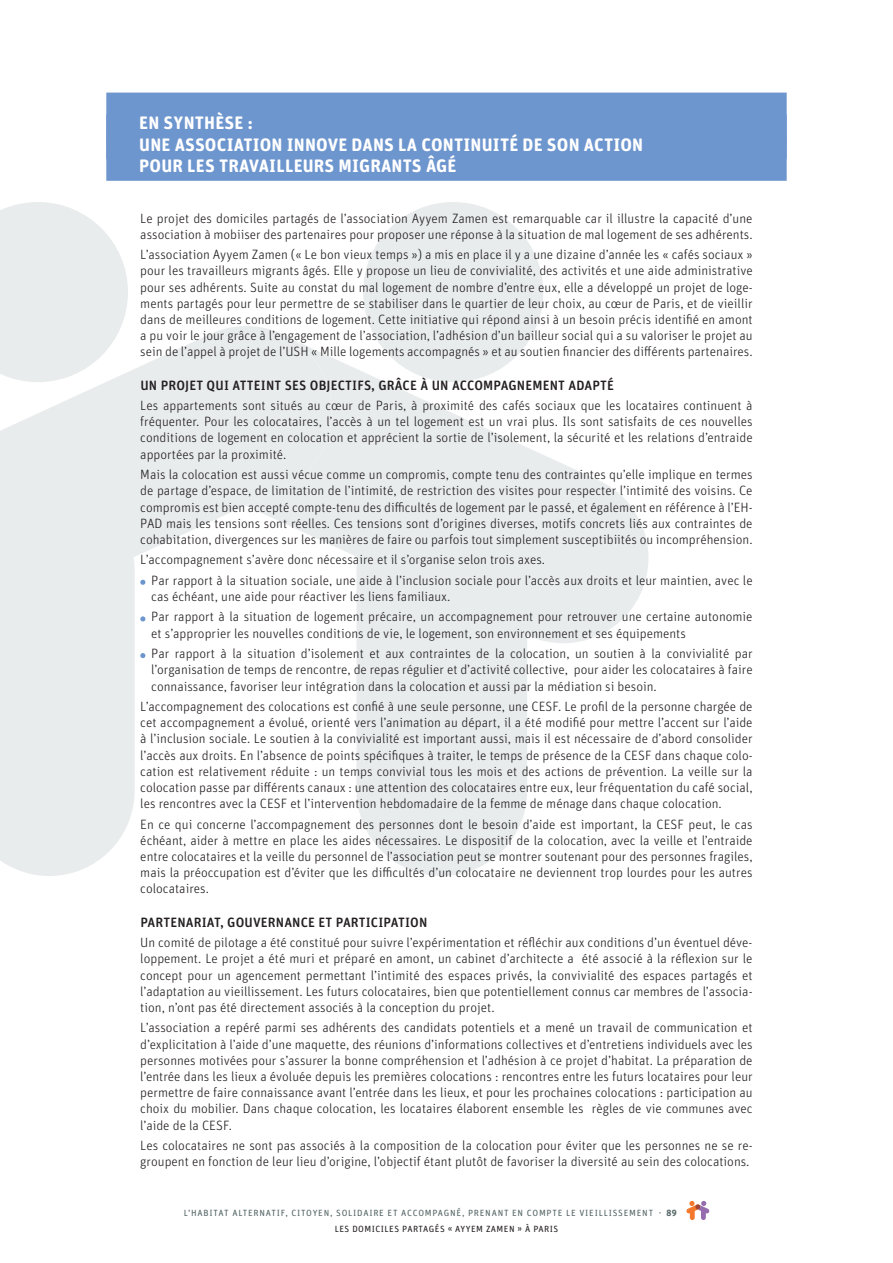
<style>
.page{position:relative;width:893px;height:1263px;background:#fff}
.page>*{position:absolute;margin:0;border:0;box-sizing:border-box;transform-origin:0 0}
.t1{font:700 18px/21.6px "Unit Rounded OT";letter-spacing:.01em;color:#fff}
.t2{font:300 13.5px/16.2px "Unit Rounded OT";color:#231f20;text-align:justify}
.t3{font:500 13.5px "Unit Rounded OT";letter-spacing:.01em;color:#231f20}
.t4{font:9px/16.2px "Unit Rounded OT";letter-spacing:.085em;color:#546465}
.s1{font-weight:700}
.s2{color:#231f20}
</style>
<div class="page">
<div style="left:690px;top:1209px;width:5px;height:11px;background:#f4792c;border-radius:2px"></div>
<svg style="left:686px;top:1201px;width:24px;height:13px"></svg>
<div style="left:701px;top:1209px;width:5px;height:11px;background:#956cae;border-radius:2px"></div>
<svg style="left:0;top:202px;width:246px;height:674px;fill:#e8eced"></svg>
<svg style="left:246px;top:202px;width:403px;height:674px;fill:#e8eced"></svg>
<div style="left:106px;top:93px;width:681px;height:45px;background:#6e96ce"></div>
<div style="left:106px;top:136px;width:681px;height:45px;background:#6e96ce"></div>
<svg style="left:140px;top:580px;width:5px;height:5px"></svg>
<svg style="left:140px;top:616px;width:5px;height:5px"></svg>
<svg style="left:140px;top:653px;width:5px;height:5px"></svg>
<h1 class="t1" style="left:139px;top:112px;width:505px">EN SYNTHÈSE :<br>UNE ASSOCIATION INNOVE DANS LA CONTINUITÉ DE SON ACTION<br>POUR LES TRAVAILLEURS MIGRANTS ÂGÉ</h1>
<p class="t2" style="left:140px;top:210px;width:614px">Le projet des domiciles partagés de l’association Ayyem Zamen est remarquable car il illustre la capacité d’une association à mobiiser des partenaires pour proposer une réponse à la situation de mal logement de ses adhérents.</p>
<p class="t2" style="left:140px;top:247px;width:614px">L’association Ayyem Zamen (« Le bon vieux temps ») a mis en place il y a une dizaine d’année les « cafés sociaux » pour les travailleurs migrants âgés. Elle y propose un lieu de convivialité, des activités et une aide administrative pour ses adhérents. Suite au constat du mal logement de nombre d’entre eux, elle a développé un projet de loge&shy;ments partagés pour leur permettre de se stabiliser dans le quartier de leur choix, au cœur de Paris, et de vieillir dans de meilleures conditions de logement. Cette initiative qui répond ainsi à un besoin précis identifié en amont a pu voir le jour grâce à l’engagement de l’association, l’adhésion d’un bailleur social qui a su valoriser le projet au sein de l’appel à projet de l’USH « Mille logements accompagnés » et au soutien financier des différents partenaires.</p>
<p class="t3" style="left:140px;top:377px;width:475px">UN PROJET QUI ATTEINT SES OBJECTIFS, GRÂCE À UN ACCOMPAGNEMENT ADAPTÉ</p>
<p class="t2" style="left:140px;top:397px;width:614px">Les appartements sont situés au cœur de Paris, à proximité des cafés sociaux que les locataires continuent à fréquenter. Pour les colocataires, l’accès à un tel logement est un vrai plus. Ils sont satisfaits de ces nouvelles conditions de logement en colocation et apprécient la sortie de l’isolement, la sécurité et les relations d’entraide apportées par la proximité.</p>
<p class="t2" style="left:140px;top:466px;width:614px">Mais la colocation est aussi vécue comme un compromis, compte tenu des contraintes qu’elle implique en termes de partage d’espace, de limitation de l’intimité, de restriction des visites pour respecter l’intimité des voisins. Ce compromis est bien accepté compte-tenu des difficultés de logement par le passé, et également en référence à l’EH-PAD mais les tensions sont réelles. Ces tensions sont d’origines diverses, motifs concrets liés aux contraintes de cohabitation, divergences sur les manières de faire ou parfois tout simplement susceptibiités ou incompréhension.</p>
<p class="t2" style="left:151px;top:550px;width:603px;line-height:20.4px;text-indent:-11px">L’accompagnement s’avère donc nécessaire et il s’organise selon trois axes.<br>Par rapport à la situation sociale, une aide à l’inclusion sociale pour l’accès aux droits et leur maintien, avec le</p>
<p class="t2" style="left:151px;top:586px;width:603px;line-height:20.4px">cas échéant, une aide pour réactiver les liens familiaux.<br>Par rapport à la situation de logement précaire, un accompagnement pour retrouver une certaine autonomie</p>
<p class="t2" style="left:151px;top:623px;width:603px;line-height:20.4px">et s’approprier les nouvelles conditions de vie, le logement, son environnement et ses équipements<br>Par rapport à la situation d’isolement et aux contraintes de la colocation, un soutien à la convivialité par</p>
<p class="t2" style="left:151px;top:662px;width:603px">l’organisation de temps de rencontre, de repas régulier et d’activité collective, pour aider les colocataires à faire connaissance, favoriser leur intégration dans la colocation et aussi par la médiation si besoin.</p>
<p class="t2" style="left:140px;top:698px;width:614px">L’accompagnement des colocations est confié à une seule personne, une CESF. Le profil de la personne chargée de cet accompagnement a évolué, orienté vers l’animation au départ, il a été modifié pour mettre l’accent sur l’aide à l’inclusion sociale. Le soutien à la convivialité est important aussi, mais il est nécessaire de d’abord consolider l’accès aux droits. En l’absence de points spécifiques à traiter, le temps de présence de la CESF dans chaque colo&shy;cation est relativement réduite : un temps convivial tous les mois et des actions de prévention. La veille sur la colocation passe par différents canaux : une attention des colocataires entre eux, leur fréquentation du café social, les rencontres avec la CESF et l’intervention hebdomadaire de la femme de ménage dans chaque colocation.</p>
<p class="t2" style="left:140px;top:816px;width:614px">En ce qui concerne l’accompagnement des personnes dont le besoin d’aide est important, la CESF peut, le cas échéant, aider à mettre en place les aides nécessaires. Le dispositif de la colocation, avec la veille et l’entraide entre colocataires et la veille du personnel de l’association peut se montrer soutenant pour des personnes fragiles, mais la préoccupation est d’éviter que les difficultés d’un colocataire ne deviennent trop lourdes pour les autres colocataires.</p>
<p class="t3" style="left:140px;top:914px;width:289px">PARTENARIAT, GOUVERNANCE ET PARTICIPATION</p>
<p class="t2" style="left:140px;top:934px;width:614px">Un comité de pilotage a été constitué pour suivre l’expérimentation et réfléchir aux conditions d’un éventuel déve&shy;loppement. Le projet a été muri et préparé en amont, un cabinet d’architecte a été associé à la réflexion sur le concept pour un agencement permettant l’intimité des espaces privés, la convivialité des espaces partagés et l’adaptation au vieillissement. Les futurs colocataires, bien que potentiellement connus car membres de l’associa&shy;tion, n’ont pas été directement associés à la conception du projet.</p>
<p class="t2" style="left:140px;top:1020px;width:614px">L’association a repéré parmi ses adhérents des candidats potentiels et a mené un travail de communication et d’explicitation à l’aide d’une maquette, des réunions d’informations collectives et d’entretiens individuels avec les personnes motivées pour s’assurer la bonne compréhension et l’adhésion à ce projet d’habitat. La préparation de l’entrée dans les lieux a évoluée depuis les premières colocations : rencontres entre les futurs locataires pour leur permettre de faire connaissance avant l’entrée dans les lieux, et pour les prochaines colocations : participation au choix du mobilier. Dans chaque colocation, les locataires élaborent ensemble les règles de vie communes avec l’aide de la CESF.</p>
<p class="t2" style="left:140px;top:1137px;width:614px">Les colocataires ne sont pas associés à la composition de la colocation pour éviter que les personnes ne se re&shy;groupent en fonction de leur lieu d’origine, l’objectif étant plutôt de favoriser la diversité au sein des colocations.</p>
<p class="t4" style="left:335px;top:1204px;width:343px;text-indent:-151px">L’HABITAT ALTERNATIF, CITOYEN, SOLIDAIRE ET ACCOMPAGNÉ, PRENANT EN COMPTE LE VIEILLISSEMENT - <span class="s1">89<br></span><span class="s2">LES DOMICILES PARTAGÉS « AYYEM ZAMEN » À PARIS</span></p>
</div>
